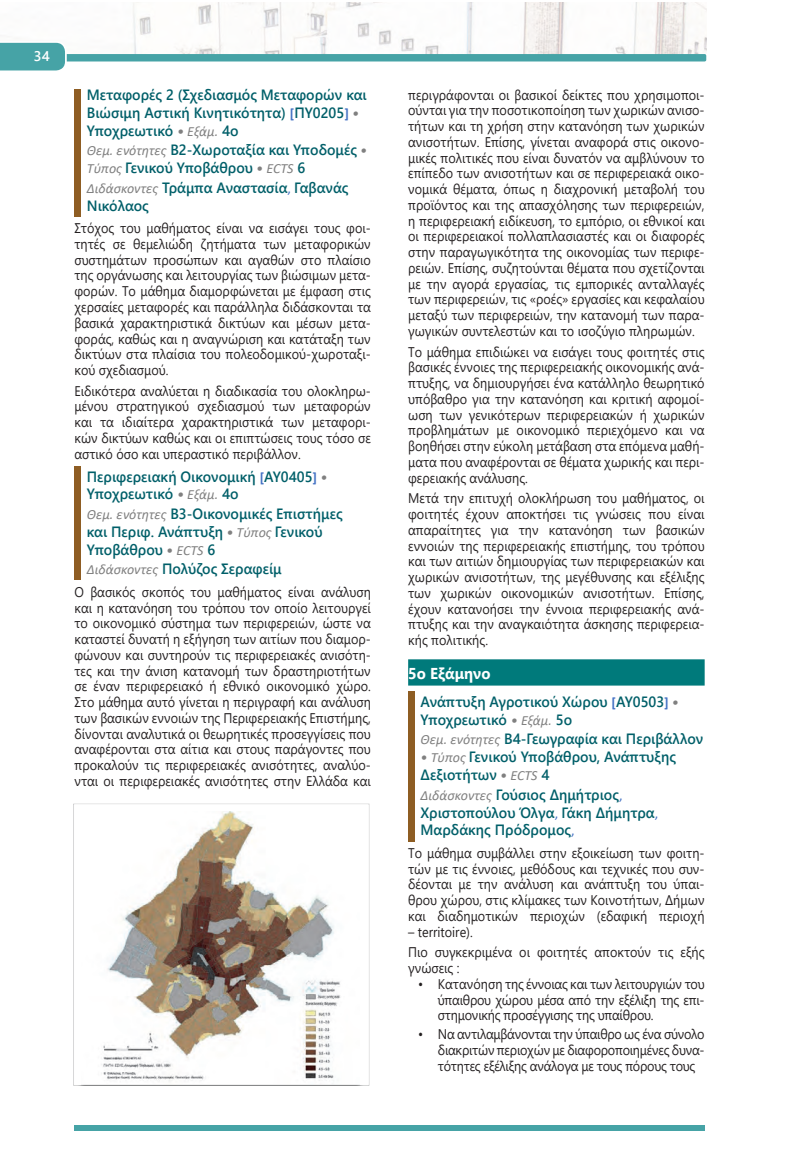
<style>
.page{position:relative;width:794px;height:1166px;background:#fff}
.page>*{position:absolute;margin:0;border:0;box-sizing:border-box;transform-origin:0 0}
.t1{font:700 15.75px "Segoe UI";color:#fff;scale:.95 1}
.t2{font:600 14.88px/17.8px "Segoe UI";color:#005f69;scale:.95 1}
.t3{font:14px/15.8px "Segoe UI";color:#231f20;text-align:justify;scale:.9 1}
.t4{font:600 14px "Segoe UI";color:#fff}
.s1{font-family:"Calibri";font-weight:700;font-size:14px;color:#4472c4}
.s2{font-family:"Calibri";font-weight:400;font-style:italic;font-size:14px;color:#808080}
.s3{font-family:"Calibri";font-weight:400;font-size:14px;color:#4472c4}
</style>
<div class="page">
<img style="left:133px;top:3px;width:573px;height:38px">
<svg style="left:0;top:41px;width:706px;height:30px"></svg>
<div style="left:74px;top:1126px;width:630px;height:5px;background:#46a3a6"></div>
<div style="left:74px;top:89px;width:7px;height:53px;background:#8e5d23"></div>
<div style="left:74px;top:140px;width:7px;height:39px;background:#8e5d23"></div>
<div style="left:74px;top:177px;width:7px;height:39px;background:#8e5d23"></div>
<div style="left:74px;top:466px;width:7px;height:39px;background:#8e5d23"></div>
<div style="left:74px;top:503px;width:7px;height:58px;background:#8e5d23"></div>
<div style="left:74px;top:558px;width:7px;height:22px;background:#8e5d23"></div>
<div style="left:408px;top:659px;width:296px;height:26px;background:#007a7b"></div>
<div style="left:408px;top:691px;width:6px;height:40px;background:#8e5d23"></div>
<div style="left:408px;top:728px;width:6px;height:58px;background:#8e5d23"></div>
<div style="left:408px;top:784px;width:6px;height:57px;background:#8e5d23"></div>
<div style="left:73px;top:803px;width:296px;height:283px;background:#fff;opacity:.75"></div>
<p class="t4" style="left:34px;top:43px;width:17px">34</p>
<p class="t2" style="left:87px;top:85px;width:296px">Μεταφορές 2 (Σχεδιασμός Μεταφορών και<br>Βιώσιμη Αστική Κινητικότητα) <span class="s1">[</span>ΠΥ0205<span class="s1">]</span> <span class="s2">•<br></span>Υποχρεωτικό <span class="s2">• Εξάμ.</span> 4ο</p>
<p class="t2" style="left:87px;top:140px;width:297px"><span class="s2">Θεμ. ενότητες</span> Β2-Χωροταξία και Υποδομές <span class="s2">•<br>Tύπος</span> Γενικού Υποβάθρου <span class="s2">• ECTS</span> 6</p>
<p class="t2" style="left:87px;top:177px;width:277px"><span class="s2">Διδάσκοντες</span> Τράμπα Αναστασία<span class="s3">,</span> Γαβανάς<br>Νικόλαος</p>
<p class="t3" style="left:74px;top:219px;width:331px">Στόχος του μαθήματος είναι να εισάγει τους φοι&shy;τητές σε θεμελιώδη ζητήματα των μεταφορικών συστημάτων προσώπων και αγαθών στο πλαίσιο της οργάνωσης και λειτουργίας των βιώσιμων μετα&shy;φορών. Το μάθημα διαμορφώνεται με έμφαση στις χερσαίες μεταφορές και παράλληλα διδάσκονται τα βασικά χαρακτηριστικά δικτύων και μέσων μετα&shy;φοράς, καθώς και η αναγνώριση και κατάταξη των δικτύων στα πλαίσια του πολεοδομικού-χωροταξι&shy;κού σχεδιασμού.</p>
<p class="t3" style="left:74px;top:382px;width:331px">Ειδικότερα αναλύεται η διαδικασία του ολοκληρω&shy;μένου στρατηγικού σχεδιασμού των μεταφορών και τα ιδιαίτερα χαρακτηριστικά των μεταφορι&shy;κών δικτύων καθώς και οι επιπτώσεις τους τόσο σε αστικό όσο και υπεραστικό περιβάλλον.</p>
<p class="t2" style="left:87px;top:466px;width:255px">Περιφερειακή Οικονομική <span class="s1">[</span>ΑΥ0405<span class="s1">]</span> <span class="s2">•<br></span>Υποχρεωτικό <span class="s2">• Εξάμ.</span> 4ο</p>
<p class="t2" style="left:87px;top:503px;width:271px"><span class="s2">Θεμ. ενότητες</span> Β3-Οικονομικές Επιστήμες και Περιφ. Ανάπτυξη <span class="s2">• Tύπος</span> Γενικού<br>Υποβάθρου <span class="s2">• ECTS</span> 6</p>
<p class="t2" style="left:87px;top:559px;width:207px"><span class="s2">Διδάσκοντες</span> Πολύζος Σεραφείμ</p>
<p class="t3" style="left:74px;top:583px;width:331px">Ο βασικός σκοπός του μαθήματος είναι ανάλυση και η κατανόηση του τρόπου τον οποίο λειτουργεί το οικονομικό σύστημα των περιφερειών, ώστε να καταστεί δυνατή η εξήγηση των αιτίων που διαμορ&shy;φώνουν και συντηρούν τις περιφερειακές ανισότη&shy;τες και την άνιση κατανομή των δραστηριοτήτων σε έναν περιφερειακό ή εθνικό οικονομικό χώρο.<br>Στο μάθημα αυτό γίνεται η περιγραφή και ανάλυση των βασικών εννοιών της Περιφερειακής Επιστήμης, δίνονται αναλυτικά οι θεωρητικές προσεγγίσεις που αναφέρονται στα αίτια και στους παράγοντες που προκαλούν τις περιφερειακές ανισότητες, αναλύο&shy;νται οι περιφερειακές ανισότητες στην Ελλάδα και</p>
<p class="t3" style="left:408px;top:85px;width:331px">περιγράφονται οι βασικοί δείκτες που χρησιμοποι&shy;ούνται για την ποσοτικοποίηση των χωρικών ανισο&shy;τήτων και τη χρήση στην κατανόηση των χωρικών ανισοτήτων. Επίσης, γίνεται αναφορά στις οικονο&shy;μικές πολιτικές που είναι δυνατόν να αμβλύνουν το επίπεδο των ανισοτήτων και σε περιφερειακά οικο&shy;νομικά θέματα, όπως η διαχρονική μεταβολή του προϊόντος και της απασχόλησης των περιφερειών, η περιφερειακή ειδίκευση, το εμπόριο, οι εθνικοί και οι περιφερειακοί πολλαπλασιαστές και οι διαφορές στην παραγωγικότητα της οικονομίας των περιφε&shy;ρειών. Επίσης, συζητούνται θέματα που σχετίζονται με την αγορά εργασίας, τις εμπορικές ανταλλαγές των περιφερειών, τις «ροές» εργασίες και κεφαλαίου μεταξύ των περιφερειών, την κατανομή των παρα&shy;γωγικών συντελεστών και το ισοζύγιο πληρωμών.</p>
<p class="t3" style="left:408px;top:342px;width:331px">Το μάθημα επιδιώκει να εισάγει τους φοιτητές στις βασικές έννοιες της περιφερειακής οικονομικής ανά&shy;πτυξης, να δημιουργήσει ένα κατάλληλο θεωρητικό υπόβαθρο για την κατανόηση και κριτική αφομοί&shy;ωση των γενικότερων περιφερειακών ή χωρικών προβλημάτων με οικονομικό περιεχόμενο και να βοηθήσει στην εύκολη μετάβαση στα επόμενα μαθή&shy;ματα που αναφέρονται σε θέματα χωρικής και περι&shy;φερειακής ανάλυσης.</p>
<p class="t3" style="left:408px;top:489px;width:331px">Μετά την επιτυχή ολοκλήρωση του μαθήματος, οι φοιτητές έχουν αποκτήσει τις γνώσεις που είναι απαραίτητες για την κατανόηση των βασικών εννοιών της περιφερειακής επιστήμης, του τρόπου και των αιτιών δημιουργίας των περιφερειακών και χωρικών ανισοτήτων, της μεγέθυνσης και εξέλιξης των χωρικών οικονομικών ανισοτήτων. Επίσης, έχουν κατανοήσει την έννοια περιφερειακής ανά&shy;πτυξης και την αναγκαιότητα άσκησης περιφερεια&shy;κής πολιτικής.</p>
<p class="t1" style="left:408px;top:659px;width:88px">5o Εξάμηνο</p>
<p class="t2" style="left:420px;top:691px;width:273px">Ανάπτυξη Αγροτικού Χώρου <span class="s1">[</span>ΑΥ0503<span class="s1">]</span> <span class="s2">•<br></span>Υποχρεωτικό <span class="s2">• Εξάμ.</span> 5ο</p>
<p class="t2" style="left:420px;top:729px;width:299px"><span class="s2">Θεμ. ενότητες</span> Β4-Γεωγραφία και Περιβάλλον</p>
<p class="t2" style="left:420px;top:747px;width:270px"><span class="s2">• Tύπος</span> Γενικού Υποβάθρου, Ανάπτυξης<br>Δεξιοτήτων <span class="s2">• ECTS</span> 4</p>
<p class="t2" style="left:420px;top:784px;width:252px"><span class="s2">Διδάσκοντες</span> Γούσιος Δημήτριος<span class="s3">,<br></span>Χριστοπούλου Όλγα<span class="s3">,</span> Γάκη Δήμητρα<span class="s3">,<br></span>Μαρδάκης Πρόδρομος<span class="s3">,</span></p>
<p class="t3" style="left:408px;top:844px;width:331px">Το μάθημα συμβάλλει στην εξοικείωση των φοιτη&shy;τών με τις έννοιες, μεθόδους και τεχνικές που συν&shy;δέονται με την ανάλυση και ανάπτυξη του ύπαι&shy;θρου χώρου, στις κλίμακες των Κοινοτήτων, Δήμων και διαδημοτικών περιοχών (εδαφική περιοχή</p>
<p class="t3" style="left:408px;top:920px;width:331px;line-height:20.7px">– territoire).<br>Πιο συγκεκριμένα οι φοιτητές αποκτούν τις εξής</p>
<p class="t3" style="left:408px;top:959px;width:59px">γνώσεις :</p>
<p class="t3" style="left:438px;top:975px;width:298px;text-indent:-20px">• Κατανόηση της έννοιας και των λειτουργιών του ύπαιθρου χώρου μέσα από την εξέλιξη της επι&shy;στημονικής προσέγγισης της υπαίθρου.</p>
<p class="t3" style="left:438px;top:1025px;width:298px;text-indent:-20px">• Να αντιλαμβάνονται την ύπαιθρο ως ένα σύνολο διακριτών περιοχών με διαφοροποιημένες δυνα&shy;τότητες εξέλιξης ανάλογα με τους πόρους τους</p>
</div>
